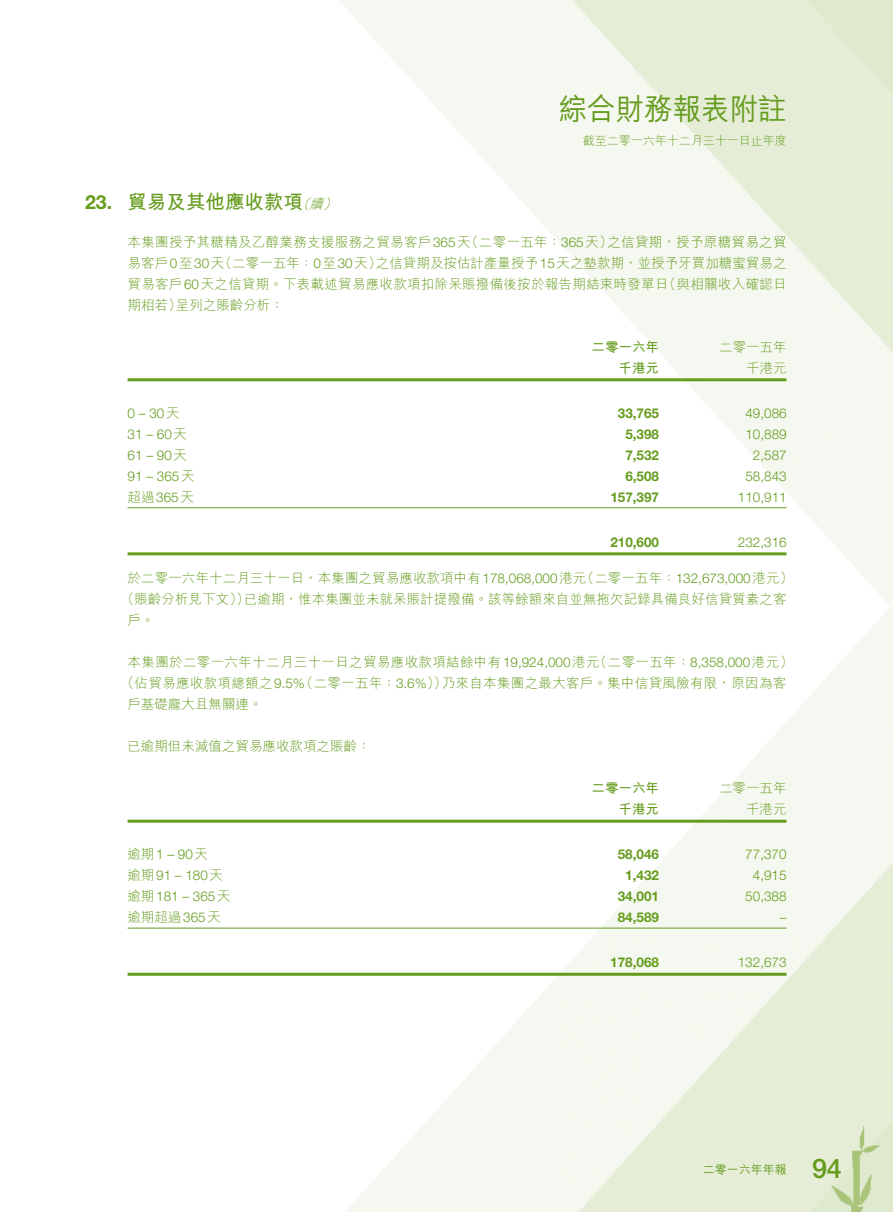
<style>
.page{position:relative;width:893px;height:1212px;background:#fff}
.page>*{position:absolute;margin:0;border:0;box-sizing:border-box;transform-origin:0 0}
.t1{font:500 30px "M Hei HK";color:#659c1d;scale:.95 1}
.t2{font:500 27px "Helvetica Neue LT Std";color:#659c1d}
.t3{font:700 19.5px "M Hei HK";color:#659c1d}
.t4{font:700 19.5px "Helvetica Neue LT Std";color:#659c1d}
.t5{font:300 13.5px/21px "M Hei HK";letter-spacing:.005em;color:#659c1d}
.t6{font:300 13.5px "Helvetica Neue LT Std";color:#659c1d}
.t7{font:300 13.5px/21px "M Hei HK";letter-spacing:.025em;color:#659c1d}
.t8{font:700 13.5px "Helvetica Neue LT Std";color:#659c1d}
.t9{font:700 13.5px "M Hei HK";color:#659c1d}
.t10{font:italic 300 13.5px "M Hei HK";color:#659c1d}
.t11{font:300 12px "M Hei HK";color:#659c1d}
.t12{font:500 12px "M Hei HK";color:#659c1d}
.s1{font-family:"Helvetica Neue LT Std"}
.s2{font-family:"M Hei HK"}
</style>
<div class="page">
<hr style="left:128px;top:378px;width:658px;height:3px;background:#659c1d">
<hr style="left:128px;top:507px;width:658px;height:1px;background:#659c1d">
<hr style="left:128px;top:552px;width:658px;height:3px;background:#659c1d">
<hr style="left:128px;top:820px;width:658px;height:3px;background:#659c1d">
<hr style="left:128px;top:928px;width:658px;height:1px;background:#659c1d">
<hr style="left:128px;top:973px;width:658px;height:3px;background:#659c1d">
<h1 class="t1" style="left:559px;top:88px;width:241px">綜合財務報表附註</h1>
<p class="t11" style="left:583px;top:134px;width:206px">截至二零一六年十二月三十一日止年度</p>
<h3 class="t4" style="left:85px;top:190px;width:29px">23.</h3>
<h3 class="t3" style="left:128px;top:187px;width:177px">貿易及其他應收款項</h3>
<p class="t10" style="left:310px;top:197px;width:19px">續</p>
<p class="t10" style="left:296px;top:197px;width:19px">（</p>
<p class="t10" style="left:323px;top:197px;width:19px">(</p>
<p class="t7" style="left:607px;top:231px;width:181px">之信貸期，授予原糖貿易之貿</p>
<p class="t5" style="left:376px;top:231px;width:412px;text-indent:-248px">本集團授予其糖精及乙醇業務支援服務之貿易客戶<span class="s1">365</span> （天 二零一五年：<span class="s1">365</span>天）<br>之信貸期及按估計產量授予<span class="s1">15</span>天之墊款期，並授予牙買加糖蜜貿易之</p>
<p class="t5" style="left:128px;top:252px;width:255px">易客戶<span class="s1">0</span>至<span class="s1">30</span> （天二零一五年：<span class="s1">0</span>至<span class="s1">30</span>天）</p>
<p class="t5" style="left:176px;top:273px;width:494px;text-indent:-48px">貿易客戶<span class="s1">60</span>天之信貸期。下表載述貿易應收款項扣除呆賬撥備後按於報告期結束時發單日呈列之賬齡分析：</p>
<p class="t5" style="left:663px;top:273px;width:125px">（與相關收入確認日</p>
<p class="t5" style="left:128px;top:294px;width:55px">期相若）</p>
<p class="t9" style="left:592px;top:337px;width:69px">二零一六年</p>
<p class="t5" style="left:719px;top:336px;width:69px">二零一五年</p>
<p class="t9" style="left:619px;top:358px;width:42px">千港元</p>
<p class="t5" style="left:746px;top:357px;width:42px">千港元</p>
<p class="t6" style="left:128px;top:405px;width:53px">0– 30<span class="s2">天</span></p>
<p class="t8" style="left:618px;top:405px;width:43px">33,765</p>
<p class="t6" style="left:745px;top:405px;width:43px">49,086</p>
<p class="t6" style="left:128px;top:426px;width:61px">31 – 60<span class="s2">天</span></p>
<p class="t8" style="left:625px;top:426px;width:35px">5,398</p>
<p class="t6" style="left:745px;top:426px;width:43px">10,889</p>
<p class="t6" style="left:128px;top:447px;width:61px">61 – 90<span class="s2">天</span></p>
<p class="t8" style="left:625px;top:447px;width:35px">7,532</p>
<p class="t6" style="left:753px;top:447px;width:35px">2,587</p>
<p class="t6" style="left:128px;top:468px;width:68px">91 – 365 <span class="s2">天</span></p>
<p class="t8" style="left:625px;top:468px;width:35px">6,508</p>
<p class="t6" style="left:745px;top:468px;width:43px">58,843</p>
<p class="t5" style="left:128px;top:486px;width:68px">超過<span class="s1">365</span>天</p>
<p class="t8" style="left:610px;top:489px;width:50px">157,397</p>
<p class="t6" style="left:738px;top:489px;width:50px">110,911</p>
<p class="t8" style="left:610px;top:534px;width:50px">210,600</p>
<p class="t6" style="left:581px;top:570px;width:214px"><span class="s2">（二零一五年：</span>132,673,000<span class="s2">港元(</span></p>
<p class="t6" style="left:738px;top:534px;width:50px">232,316</p>
<p class="t5" style="left:244px;top:568px;width:544px;text-indent:-116px">於二零一六年十二月三十一日，本集團之貿易應收款項中有<span class="s1">178,068,000</span>港元<br>已逾期，惟本集團並未就呆賬計提撥備。該等餘額來自並無拖欠記錄具備良好信貸質素之客</p>
<p class="t5" style="left:128px;top:589px;width:123px;text-indent:-7px">（賬齡分析見下文））戶。</p>
<p class="t5" style="left:594px;top:652px;width:201px">（二零一五年：<span class="s1">8,358,000</span>港元(</p>
<p class="t7" style="left:442px;top:652px;width:346px;text-indent:-314px">本集團於二零一六年十二月三十一日之貿易應收款項結餘中有<span class="s1">19,924,000</span>港元<br>乃來自本集團之最大客戶。集中信貸風險有限，原因為客</p>
<p class="t7" style="left:127px;top:673px;width:179px;text-indent:-7px">（佔貿易應收款項總額之<span class="s1">9.5%</span>戶基礎龐大且無關連。</p>
<p class="t5" style="left:127px;top:736px;width:244px">已逾期但未減值之貿易應收款項之賬齡：</p>
<p class="t5" style="left:300px;top:673px;width:149px">（二零一五年：<span class="s1">3.6%</span>））</p>
<p class="t9" style="left:591px;top:778px;width:69px">二零一六年</p>
<p class="t5" style="left:719px;top:778px;width:69px">二零一五年</p>
<p class="t9" style="left:618px;top:799px;width:42px">千港元</p>
<p class="t5" style="left:746px;top:799px;width:42px">千港元</p>
<p class="t6" style="left:127px;top:846px;width:82px"><span class="s2">逾期</span>1– 90<span class="s2">天</span></p>
<p class="t8" style="left:618px;top:846px;width:43px">58,046</p>
<p class="t6" style="left:745px;top:846px;width:43px">77,370</p>
<p class="t6" style="left:127px;top:867px;width:97px"><span class="s2">逾期</span>91 – 180 <span class="s2">天</span></p>
<p class="t8" style="left:625px;top:867px;width:35px">1,432</p>
<p class="t6" style="left:753px;top:867px;width:35px">4,915</p>
<p class="t6" style="left:127px;top:888px;width:105px"><span class="s2">逾期</span>181 – 365 <span class="s2">天</span></p>
<p class="t8" style="left:618px;top:888px;width:43px">34,001</p>
<p class="t6" style="left:745px;top:888px;width:43px">50,388</p>
<p class="t5" style="left:127px;top:907px;width:95px">逾期超過<span class="s1">365</span>天</p>
<p class="t8" style="left:618px;top:909px;width:43px">84,589</p>
<p class="t6" style="left:780px;top:909px;width:8px">–</p>
<p class="t8" style="left:610px;top:954px;width:50px">178,068</p>
<p class="t6" style="left:738px;top:954px;width:50px">132,673</p>
<p class="t12" style="left:703px;top:1161px;width:86px">二零一六年年報</p>
<h2 class="t2" style="left:812px;top:1152px;width:31px">94</h2>
</div>
